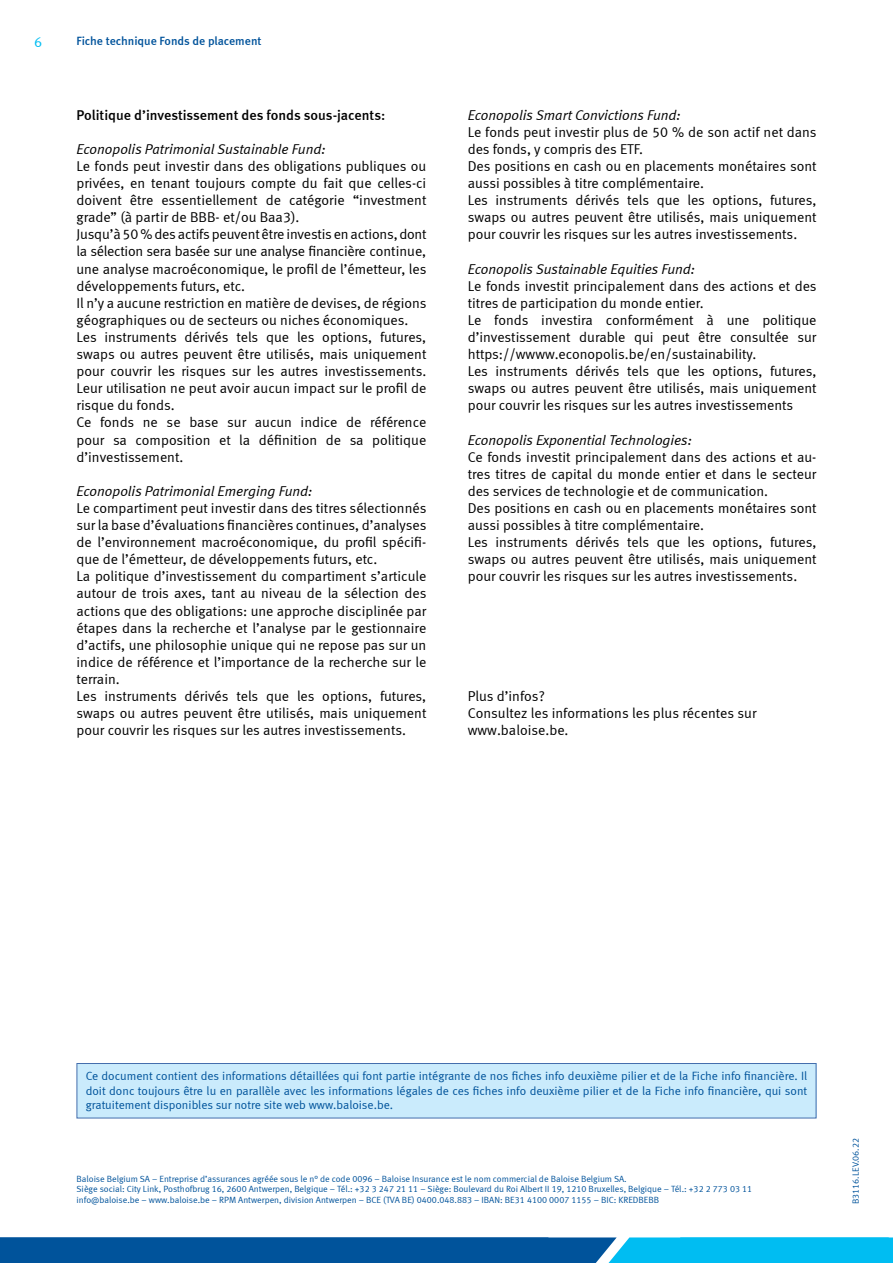
<style>
.page{position:relative;width:893px;height:1263px;background:#fff}
.page>*{position:absolute;margin:0;border:0;box-sizing:border-box;transform-origin:0 0}
.t1{font:14.25px/17.1px "Meta Normal LF";color:#000}
.t2{font:italic 14.25px "Meta Normal LF";color:#000}
.t3{font:14.25px "Meta Medium LF";color:#000}
.t4{font:14.25px "Meta Normal LF";color:#00bdf2}
.t5{font:12px/14.4px "Meta Normal LF";color:#00539b;text-align:justify}
.t6{font:12px "Meta Medium LF";color:#00539b}
.t7{font:9px/10.8px "Meta Normal LF";color:#00539b}
</style>
<div class="page">
<div style="left:77px;top:1063px;width:739px;height:55px;background:#caebfc"></div>
<div style="left:77px;top:1063px;width:739px;height:55px;border:1px solid #446ead"></div>
<svg style="left:0;top:1237px;width:893px;height:26px;background:#0677b7"></svg>
<p class="t4" style="left:34px;top:34px;width:9px">6</p>
<p class="t6" style="left:77px;top:34px;width:187px">Fiche technique Fonds de placement</p>
<p class="t3" style="left:77px;top:106px;width:310px">Politique d’investissement des fonds sous-jacents:</p>
<p class="t2" style="left:77px;top:141px;width:251px">Econopolis Patrimonial Sustainable Fund:</p>
<p class="t1" style="left:77px;top:157px;width:351px">Le fonds peut investir dans des obligations publiques ou privées, en tenant toujours compte du fait que celles-ci doivent être essentiellement de catégorie “investment grade” (à partir de BBB- et/ou Baa3).<br>Jusqu’à 50 % des actifs peuvent être investis en actions, dont la sélection sera basée sur une analyse financière continue, une analyse macroéconomique, le profil de l’émetteur, les développements futurs, etc.<br>Il n’y a aucune restriction en matière de devises, de régions géographiques ou de secteurs ou niches économiques.<br>Les instruments dérivés tels que les options, futures, swaps ou autres peuvent être utilisés, mais uniquement pour couvrir les risques sur les autres investissements.<br>Leur utilisation ne peut avoir aucun impact sur le profil de risque du fonds.<br>Ce fonds ne se base sur aucun indice de référence pour sa composition et la définition de sa politique d’investissement.</p>
<p class="t2" style="left:77px;top:483px;width:237px">Econopolis Patrimonial Emerging Fund:</p>
<p class="t1" style="left:77px;top:499px;width:351px">Le compartiment peut investir dans des titres sélectionnés sur la base d’évaluations financières continues, d’analyses de l’environnement macroéconomique, du profil spécifi&shy;que de l’émetteur, de développements futurs, etc.<br>La politique d’investissement du compartiment s’articule autour de trois axes, tant au niveau de la sélection des actions que des obligations: une approche disciplinée par étapes dans la recherche et l’analyse par le gestionnaire d’actifs, une philosophie unique qui ne repose pas sur un indice de référence et l’importance de la recherche sur le terrain.<br>Les instruments dérivés tels que les options, futures, swaps ou autres peuvent être utilisés, mais uniquement pour couvrir les risques sur les autres investissements.</p>
<p class="t2" style="left:468px;top:106px;width:215px">Econopolis Smart Convictions Fund:</p>
<p class="t1" style="left:468px;top:123px;width:350px">Le fonds peut investir plus de 50 % de son actif net dans des fonds, y compris des ETF.<br>Des positions en cash ou en placements monétaires sont aussi possibles à titre complémentaire.<br>Les instruments dérivés tels que les options, futures, swaps ou autres peuvent être utilisés, mais uniquement pour couvrir les risques sur les autres investissements.</p>
<p class="t2" style="left:468px;top:260px;width:229px">Econopolis Sustainable Equities Fund:</p>
<p class="t1" style="left:468px;top:277px;width:350px">Le fonds investit principalement dans des actions et des titres de participation du monde entier.<br>Le fonds investira conformément à une politique d’investissement durable qui peut être consultée sur https://wwww.econopolis.be/en/sustainability.<br>Les instruments dérivés tels que les options, futures, swaps ou autres peuvent être utilisés, mais uniquement pour couvrir les risques sur les autres investissements</p>
<p class="t2" style="left:468px;top:431px;width:226px">Econopolis Exponential Technologies:</p>
<p class="t1" style="left:468px;top:448px;width:350px">Ce fonds investit principalement dans des actions et au&shy;tres titres de capital du monde entier et dans le secteur des services de technologie et de communication.<br>Des positions en cash ou en placements monétaires sont aussi possibles à titre complémentaire.<br>Les instruments dérivés tels que les options, futures, swaps ou autres peuvent être utilisés, mais uniquement pour couvrir les risques sur les autres investissements.</p>
<p class="t1" style="left:468px;top:687px;width:290px">Plus d’infos?<br>Consultez les informations les plus récentes sur www.baloise.be.</p>
<p class="t5" style="left:86px;top:1069px;width:723px">Ce document contient des informations détaillées qui font partie intégrante de nos fiches info deuxième pilier et de la Fiche info financière. Il doit donc toujours être lu en parallèle avec les informations légales de ces fiches info deuxième pilier et de la Fiche info financière, qui sont gratuitement disponibles sur notre site web www.baloise.be.</p>
<p class="t7" style="left:77px;top:1173px;width:677px">Baloise Belgium SA – Entreprise d’assurances agréée sous le n° de code 0096 – Baloise Insurance est le nom commercial de Baloise Belgium SA.<br>Siège social: City Link, Posthofbrug 16, 2600 Antwerpen, Belgique – Tél.: +32 3 247 21 11 – Siège: Boulevard du Roi Albert II 19, 1210 Bruxelles, Belgique – Tél.: +32 2 773 03 11 info@baloise.be – www.baloise.be – RPM Antwerpen, division Antwerpen – BCE (TVA BE) 0400.048.883 – IBAN: BE31 4100 0007 1155 – BIC: KREDBEBB</p>
<p class="t7" style="left:850px;top:1204px;width:67px;rotate:-90deg">B3116.LEV.06.22</p>
</div>
